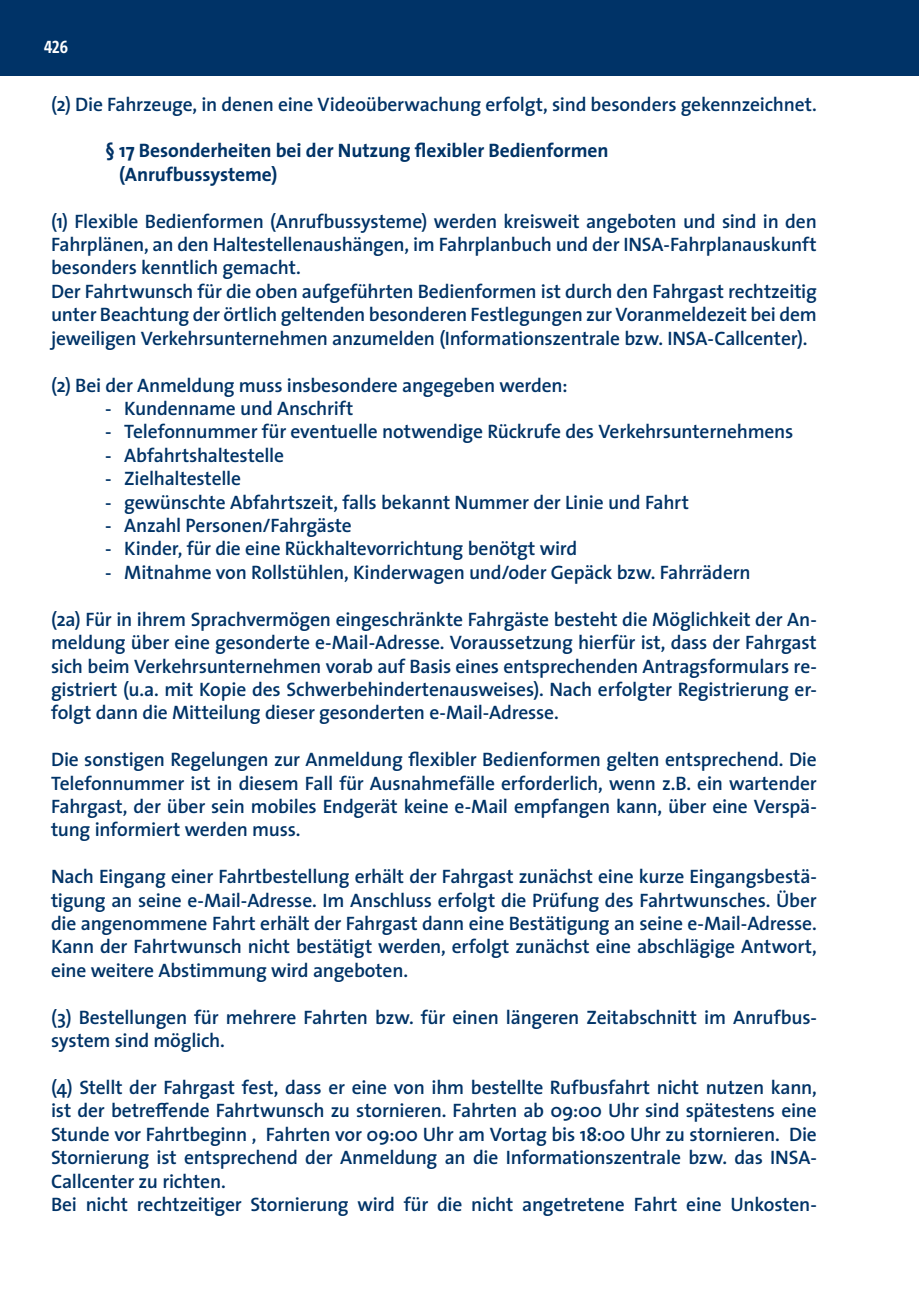
<style>
.page{position:relative;width:919px;height:1289px;background:#fff}
.page>*{position:absolute;margin:0;border:0;box-sizing:border-box;transform-origin:0 0}
.t1{font:600 19.5px/23.4px "The Sans 6";letter-spacing:-.01em;color:#003367;text-align:justify}
.t2{font:19.5px "The Sans 7 Bold Plain";letter-spacing:-.005em;color:#003367}
.t3{font:700 18px "The Sans Cd OF7";color:#fff}
.s1{font-family:"The Sans 7 Bold Plain";font-weight:400;font-size:16.95px;color:#003367}
</style>
<div class="page">
<div style="left:0;top:0;width:918px;height:75px;background:#003367"></div>
<p class="t3" style="left:44px;top:38px;width:40px">426<span class="s1">426</span></p>
<p class="t1" style="left:51px;top:92px;width:767px">(2) Die Fahrzeuge, in denen eine Videoüberwachung erfolgt, sind besonders gekennzeichnet.</p>
<p class="t2" style="left:105px;top:135px;width:505px">§ 17 Besonderheiten bei der Nutzung flexibler Bedienformen</p>
<p class="t2" style="left:119px;top:158px;width:160px">(Anrufbussysteme)</p>
<p class="t1" style="left:51px;top:209px;width:767px">(1) Flexible Bedienformen (Anrufbussysteme) werden kreisweit angeboten und sind in den Fahrplänen, an den Haltestellenaushängen, im Fahrplanbuch und der INSA-Fahrplanauskunft besonders kenntlich gemacht.</p>
<p class="t1" style="left:51px;top:279px;width:767px">Der Fahrtwunsch für die oben aufgeführten Bedienformen ist durch den Fahrgast rechtzeitig unter Beachtung der örtlich geltenden besonderen Festlegungen zur Voranmeldezeit bei dem jeweiligen Verkehrsunternehmen anzumelden (Informationszentrale bzw. INSA-Callcenter).</p>
<p class="t1" style="left:51px;top:373px;width:518px">(2) Bei der Anmeldung muss insbesondere angegeben werden:</p>
<p class="t1" style="left:105px;top:396px;width:250px">- Kundenname und Anschrift</p>
<p class="t1" style="left:105px;top:419px;width:689px">- Telefonnummer für eventuelle notwendige Rückrufe des Verkehrsunternehmens</p>
<p class="t1" style="left:105px;top:443px;width:181px">- Abfahrtshaltestelle</p>
<p class="t1" style="left:105px;top:466px;width:138px">- Zielhaltestelle</p>
<p class="t1" style="left:105px;top:490px;width:585px">- gewünschte Abfahrtszeit, falls bekannt Nummer der Linie und Fahrt</p>
<p class="t1" style="left:105px;top:513px;width:248px">- Anzahl Personen/Fahrgäste</p>
<p class="t1" style="left:105px;top:536px;width:474px">- Kinder, für die eine Rückhaltevorrichtung benötgt wird</p>
<p class="t1" style="left:105px;top:560px;width:647px">- Mitnahme von Rollstühlen, Kinderwagen und/oder Gepäck bzw. Fahrrädern</p>
<p class="t1" style="left:51px;top:607px;width:767px">(2a) Für in ihrem Sprachvermögen eingeschränkte Fahrgäste besteht die Möglichkeit der An&shy;meldung über eine gesonderte e-Mail-Adresse. Voraussetzung hierfür ist, dass der Fahrgast sich beim Verkehrsunternehmen vorab auf Basis eines entsprechenden Antragsformulars re&shy;gistriert (u.a. mit Kopie des Schwerbehindertenausweises). Nach erfolgter Registrierung er&shy;folgt dann die Mitteilung dieser gesonderten e-Mail-Adresse.</p>
<p class="t1" style="left:51px;top:747px;width:767px">Die sonstigen Regelungen zur Anmeldung flexibler Bedienformen gelten entsprechend. Die Telefonnummer ist in diesem Fall für Ausnahmefälle erforderlich, wenn z.B. ein wartender Fahrgast, der über sein mobiles Endgerät keine e-Mail empfangen kann, über eine Verspä&shy;tung informiert werden muss.</p>
<p class="t1" style="left:51px;top:864px;width:767px">Nach Eingang einer Fahrtbestellung erhält der Fahrgast zunächst eine kurze Eingangsbestä&shy;tigung an seine e-Mail-Adresse. Im Anschluss erfolgt die Prüfung des Fahrtwunsches. Über die angenommene Fahrt erhält der Fahrgast dann eine Bestätigung an seine e-Mail-Adresse.<br>Kann der Fahrtwunsch nicht bestätigt werden, erfolgt zunächst eine abschlägige Antwort, eine weitere Abstimmung wird angeboten.</p>
<p class="t1" style="left:51px;top:1004px;width:767px">(3) Bestellungen für mehrere Fahrten bzw. für einen längeren Zeitabschnitt im Anrufbus&shy;system sind möglich.</p>
<p class="t1" style="left:51px;top:1075px;width:767px">(4) Stellt der Fahrgast fest, dass er eine von ihm bestellte Rufbusfahrt nicht nutzen kann, ist der betreffende Fahrtwunsch zu stornieren. Fahrten ab 09:00 Uhr sind spätestens eine Stunde vor Fahrtbeginn , Fahrten vor 09:00 Uhr am Vortag bis 18:00 Uhr zu stornieren. Die Stornierung ist entsprechend der Anmeldung an die Informationszentrale bzw. das INSA-Callcenter zu richten.</p>
<p class="t1" style="left:51px;top:1192px;width:767px">Bei nicht rechtzeitiger Stornierung wird für die nicht angetretene Fahrt eine Unkosten-</p>
</div>
